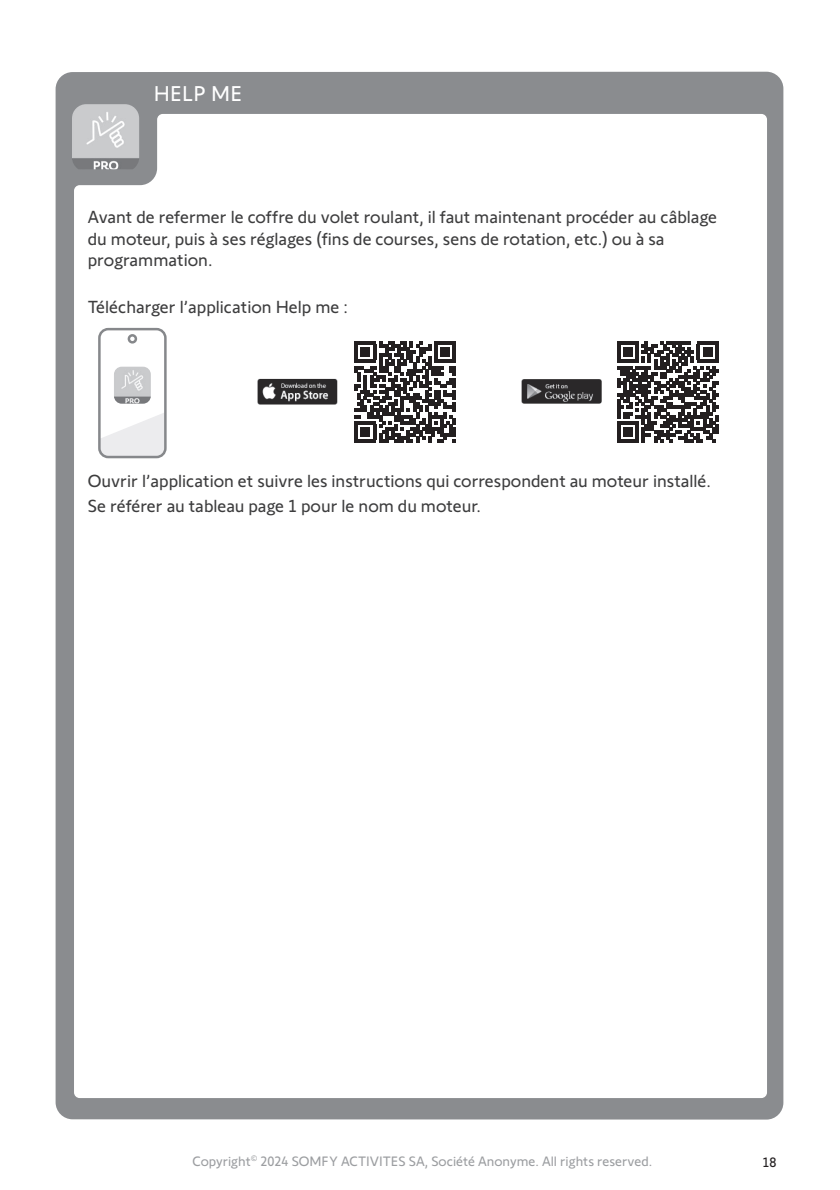
<style>
.page{position:relative;width:840px;height:1190px;background:#fff}
.page>*{position:absolute;margin:0;border:0;box-sizing:border-box;transform-origin:0 0}
.t1{font:22px "Somfy Sans";letter-spacing:.01em;color:#fff}
.t2{font:18px/21.6px "Somfy Sans";color:#3d3d3e}
.t3{font:14px "Somfy Sans";color:#9c9ea1}
.t4{font:14px "Somfy Sans";color:#231f20}
</style>
<div class="page">
<div style="left:56px;top:72px;width:727px;height:1048px;background:#8a8c8f;border-radius:17px"></div>
<div style="left:74px;top:114px;width:693px;height:984px;background:#fff"></div>
<img style="left:72px;top:104px;width:67px;height:65px">
<svg style="left:99px;top:412px;width:66px;height:45px"></svg>
<div style="left:98px;top:328px;width:69px;height:130px;border:3px solid #86888b;border-radius:9px"></div>
<div style="left:129px;top:335px;width:7px;height:7px;background:#fff;border-radius:50%"></div>
<div style="left:128px;top:334px;width:9px;height:10px;border:3px solid #86888b;border-radius:50%"></div>
<img style="left:114px;top:367px;width:37px;height:37px;border-radius:8px">
<img style="left:515px;top:374px;width:89px;height:36px">
<img style="left:251px;top:379px;width:91px;height:28px">
<div style="left:349px;top:335px;width:113px;height:114px;background:#fff"></div>
<svg style="left:355px;top:342px;width:101px;height:101px"></svg>
<div style="left:611px;top:335px;width:113px;height:114px;background:#fff"></div>
<svg style="left:617px;top:342px;width:101px;height:101px"></svg>
<p class="t1" style="left:154px;top:87px;width:90px">HELP ME</p>
<p class="t2" style="left:88px;top:208px;width:631px">Avant de refermer le coffre du volet roulant, il faut maintenant procéder au câblage du moteur, puis à ses réglages (fins de courses, sens de rotation, etc.) ou à sa programmation.</p>
<p class="t2" style="left:88px;top:298px;width:262px">Télécharger l’application Help me :</p>
<p class="t2" style="left:88px;top:471px;width:625px;line-height:24.4px">Ouvrir l’application et suivre les instructions qui correspondent au moteur installé.<br>Se référer au tableau page 1 pour le nom du moteur.</p>
<p class="t3" style="left:192px;top:1156px;width:461px">Copyright<sup>©</sup> 2024 SOMFY ACTIVITES SA, Société Anonyme. All rights reserved.</p>
<p class="t4" style="left:763px;top:1158px;width:15px">18</p>
</div>
